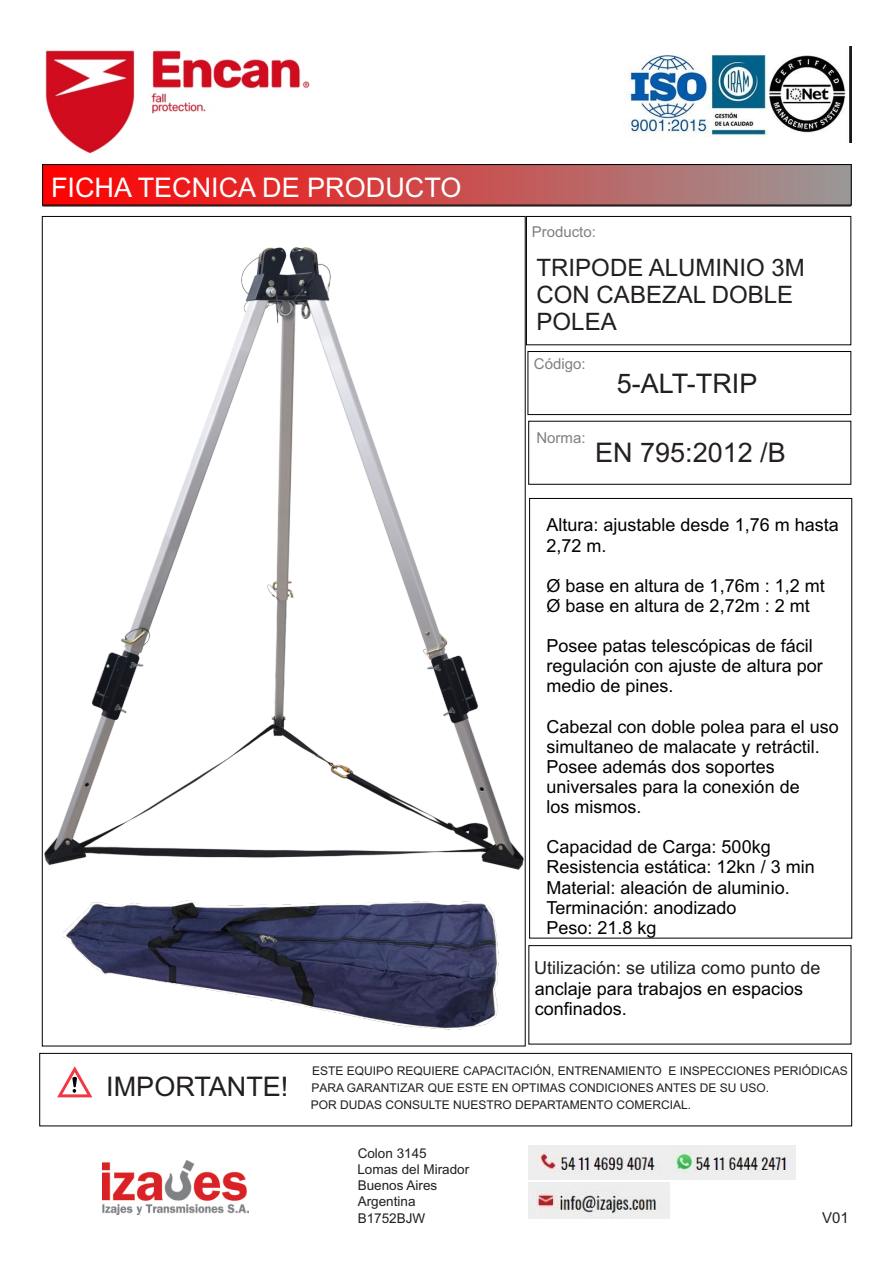
<style>
.page{position:relative;width:893px;height:1262px;background:#fff}
.page>*{position:absolute;margin:0;border:0;box-sizing:border-box;transform-origin:0 0}
.t1{font:27px "Arial";color:#fff}
.t2{font:27px "Arial";color:#231f20}
.t3{font:27px "Arial";color:#241f21}
.t4{font:24px/26.8px "Arial";color:#231f20}
.t5{font:18px/20.1px "Arial";color:#000}
.t6{font:18px "Arial";color:#231f20}
.t7{font:15px "Arial";color:#808080}
.t8{font:15px "Arial";color:#241f21}
.t9{font:13.5px/16.2px "Arial";color:#241f21}
.t10{font:12px/17.7px "Arial";color:#241f21}
</style>
<div class="page">
<div style="left:39px;top:1053px;width:813px;height:73px;border:1px solid #000"></div>
<div style="left:43px;top:164px;width:808px;height:41px;background:linear-gradient(to right,#f00,#9a9898)"></div>
<div style="left:42px;top:164px;width:809px;height:41px;border:1px solid #000"></div>
<hr style="left:43px;top:205px;width:807px;height:1px;background:#241f21">
<div style="left:526px;top:216px;width:325px;height:129px;border:1px solid #000"></div>
<div style="left:527px;top:351px;width:324px;height:64px;border:1px solid #000"></div>
<svg style="left:57px;top:1066px;width:35px;height:31px"></svg>
<div style="left:529px;top:498px;width:323px;height:440px;border:1px solid #000"></div>
<img style="left:629px;top:46px;width:222px;height:96px">
<img style="left:529px;top:1145px;width:266px;height:34px">
<img style="left:528px;top:1182px;width:141px;height:36px">
<div style="left:528px;top:945px;width:323px;height:99px;border:1px solid #000"></div>
<img style="left:45px;top:50px;width:265px;height:104px">
<img style="left:103px;top:1160px;width:145px;height:54px">
<img style="left:44px;top:248px;width:480px;height:621px">
<img style="left:64px;top:900px;width:434px;height:129px">
<h1 class="t1" style="left:51px;top:177px;width:412px">FICHA TECNICA DE PRODUCTO</h1>
<p class="t7" style="left:531px;top:226px;width:66px">Producto:</p>
<h2 class="t4" style="left:536px;top:256px;width:270px">TRIPODE ALUMINIO 3M<br>CON CABEZAL DOBLE<br>POLEA</h2>
<p class="t7" style="left:534px;top:358px;width:53px">Código:</p>
<h1 class="t2" style="left:616px;top:373px;width:142px">5-ALT-TRIP</h1>
<p class="t7" style="left:536px;top:432px;width:51px">Norma:</p>
<h1 class="t3" style="left:595px;top:443px;width:192px">EN 795:2012 /B</h1>
<p class="t5" style="left:546px;top:517px;width:294px">Altura: ajustable desde 1,76 m hasta<br>2,72 m.</p>
<p class="t5" style="left:546px;top:577px;width:280px">Ø base en altura de 1,76m : 1,2 mt<br>Ø base en altura de 2,72m : 2 mt</p>
<p class="t5" style="left:546px;top:637px;width:278px">Posee patas telescópicas de fácil regulación con ajuste de altura por medio de pines.</p>
<p class="t5" style="left:546px;top:718px;width:294px">Cabezal con doble polea para el uso simultaneo de malacate y retráctil.<br>Posee además dos soportes universales para la conexión de<br>los mismos.</p>
<p class="t5" style="left:546px;top:838px;width:270px">Capacidad de Carga: 500kg<br>Resistencia estática: 12kn / 3 min<br>Material: aleación de aluminio.<br>Terminación: anodizado<br>Peso: 21.8 kg</p>
<p class="t6" style="left:534px;top:960px;width:288px">Utilización: se utiliza como punto de</p>
<p class="t5" style="left:535px;top:980px;width:270px">anclaje para trabajos en espacios confinados.</p>
<h1 class="t2" style="left:106px;top:1076px;width:184px">IMPORTANTE!</h1>
<p class="t10" style="left:312px;top:1062px;width:537px">ESTE EQUIPO REQUIERE CAPACITACIÓN, ENTRENAMIENTO E INSPECCIONES PERIÓDICAS</p>
<p class="t10" style="left:311px;top:1079px;width:460px">PARA GARANTIZAR QUE ESTE EN OPTIMAS CONDICIONES ANTES DE SU USO.<br>POR DUDAS CONSULTE NUESTRO DEPARTAMENTO COMERCIAL.</p>
<p class="t9" style="left:357px;top:1146px;width:113px">Colon 3145<br>Lomas del Mirador<br>Buenos Aires<br>Argentina<br>B1752BJW</p>
<p class="t8" style="left:822px;top:1212px;width:28px">V01</p>
</div>
